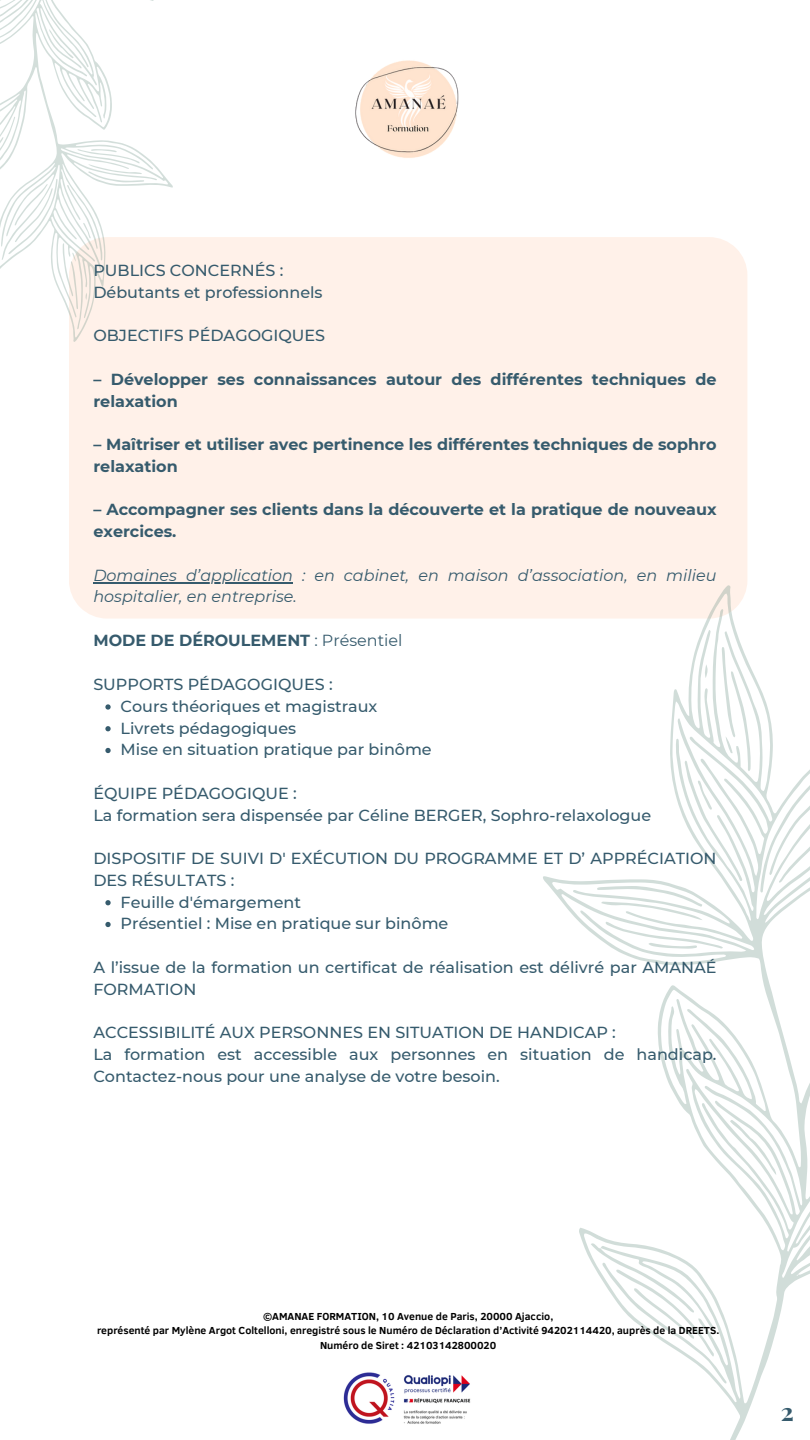
<style>
.page{position:relative;width:810px;height:1440px;background:#fff}
.page>*{position:absolute;margin:0;border:0;box-sizing:border-box;transform-origin:0 0}
.t1{font:700 25px "Playfair Display";color:#365b6d}
.t2{font:500 16px/21.8px "Montserrat";color:#365b6d}
.t3{font:700 16px/21.8px "Montserrat";color:#365b6d}
.t4{font:italic 16px/21.8px "Montserrat";color:#365b6d}
.t5{font:700 10.5px "Clear Sans";color:#000}
.s1{font-weight:400}
</style>
<div class="page">
<div style="left:69px;top:237px;width:678px;height:382px;background:#fff1e9"></div>
<svg style="left:0;top:0;width:173px;height:342px"></svg>
<svg style="left:0;top:0;width:17px;height:22px"></svg>
<svg style="left:49px;top:29px;width:25px;height:29px"></svg>
<svg style="left:0;top:116px;width:144px;height:193px"></svg>
<img style="left:355px;top:60px;width:104px;height:98px">
<svg style="left:543px;top:585px;width:267px;height:855px"></svg>
<svg style="left:760px;top:750px;width:50px;height:143px"></svg>
<svg style="left:591px;top:1243px;width:135px;height:141px"></svg>
<svg style="left:730px;top:1119px;width:46px;height:56px"></svg>
<svg style="left:597px;top:647px;width:154px;height:302px"></svg>
<img style="left:343px;top:1372px;width:128px;height:52px">
<hr style="left:93px;top:582px;width:200px;height:2px;background:#365b6d">
<svg style="left:105px;top:704px;width:6px;height:6px"></svg>
<svg style="left:105px;top:726px;width:6px;height:5px"></svg>
<svg style="left:105px;top:748px;width:6px;height:5px"></svg>
<svg style="left:105px;top:900px;width:6px;height:5px"></svg>
<svg style="left:105px;top:922px;width:6px;height:5px"></svg>
<p class="t2" style="left:93px;top:259px;width:192px">PUBLICS CONCERNÉS :</p>
<p class="t2" style="left:93px;top:281px;width:231px">Débutants et professionnels</p>
<p class="t2" style="left:93px;top:325px;width:233px">OBJECTIFS PÉDAGOGIQUES</p>
<p class="t3" style="left:93px;top:368px;width:625px">– Développer ses connaissances autour des différentes techniques de relaxation</p>
<p class="t3" style="left:93px;top:433px;width:625px">– Maîtriser et utiliser avec pertinence les différentes techniques de sophro relaxation</p>
<p class="t3" style="left:93px;top:499px;width:625px">– Accompagner ses clients dans la découverte et la pratique de nouveaux exercices.</p>
<p class="t4" style="left:93px;top:564px;width:625px">Domaines d’application : en cabinet, en maison d’association, en milieu hospitalier, en entreprise.</p>
<p class="t3" style="left:93px;top:629px;width:311px">MODE DE DÉROULEMENT <span class="s1">: Présentiel</span></p>
<p class="t2" style="left:93px;top:673px;width:241px">SUPPORTS PÉDAGOGIQUES :</p>
<p class="t2" style="left:121px;top:695px;width:258px">Cours théoriques et magistraux</p>
<p class="t2" style="left:121px;top:717px;width:177px">Livrets pédagogiques</p>
<p class="t2" style="left:121px;top:739px;width:313px">Mise en situation pratique par binôme</p>
<p class="t2" style="left:93px;top:782px;width:205px">ÉQUIPE PÉDAGOGIQUE :</p>
<p class="t2" style="left:93px;top:804px;width:559px">La formation sera dispensée par Céline BERGER, Sophro-relaxologue</p>
<p class="t2" style="left:93px;top:847px;width:625px">DISPOSITIF DE SUIVI D' EXÉCUTION DU PROGRAMME ET D’ APPRÉCIATION<br>DES RÉSULTATS :</p>
<p class="t2" style="left:121px;top:891px;width:182px">Feuille d'émargement</p>
<p class="t2" style="left:121px;top:913px;width:329px">Présentiel : Mise en pratique sur binôme</p>
<p class="t2" style="left:93px;top:956px;width:625px">A l’issue de la formation un certificat de réalisation est délivré par AMANAÉ<br>FORMATION</p>
<p class="t2" style="left:93px;top:1021px;width:524px">ACCESSIBILITÉ AUX PERSONNES EN SITUATION DE HANDICAP :</p>
<p class="t2" style="left:93px;top:1043px;width:625px">La formation est accessible aux personnes en situation de handicap.<br>Contactez-nous pour une analyse de votre besoin.</p>
<p class="t5" style="left:263px;top:1309px;width:292px">©AMANAE FORMATION, 10 Avenue de Paris, 20000 Ajaccio,</p>
<p class="t5" style="left:97px;top:1323px;width:624px">représenté par Mylène Argot Coltelloni, enregistré sous le Numéro de Déclaration d’Activité 94202114420, auprès de la DREETS.</p>
<p class="t5" style="left:320px;top:1337px;width:178px">Numéro de Siret : 42103142800020</p>
<p class="t1" style="left:781px;top:1394px;width:15px">2</p>
</div>
